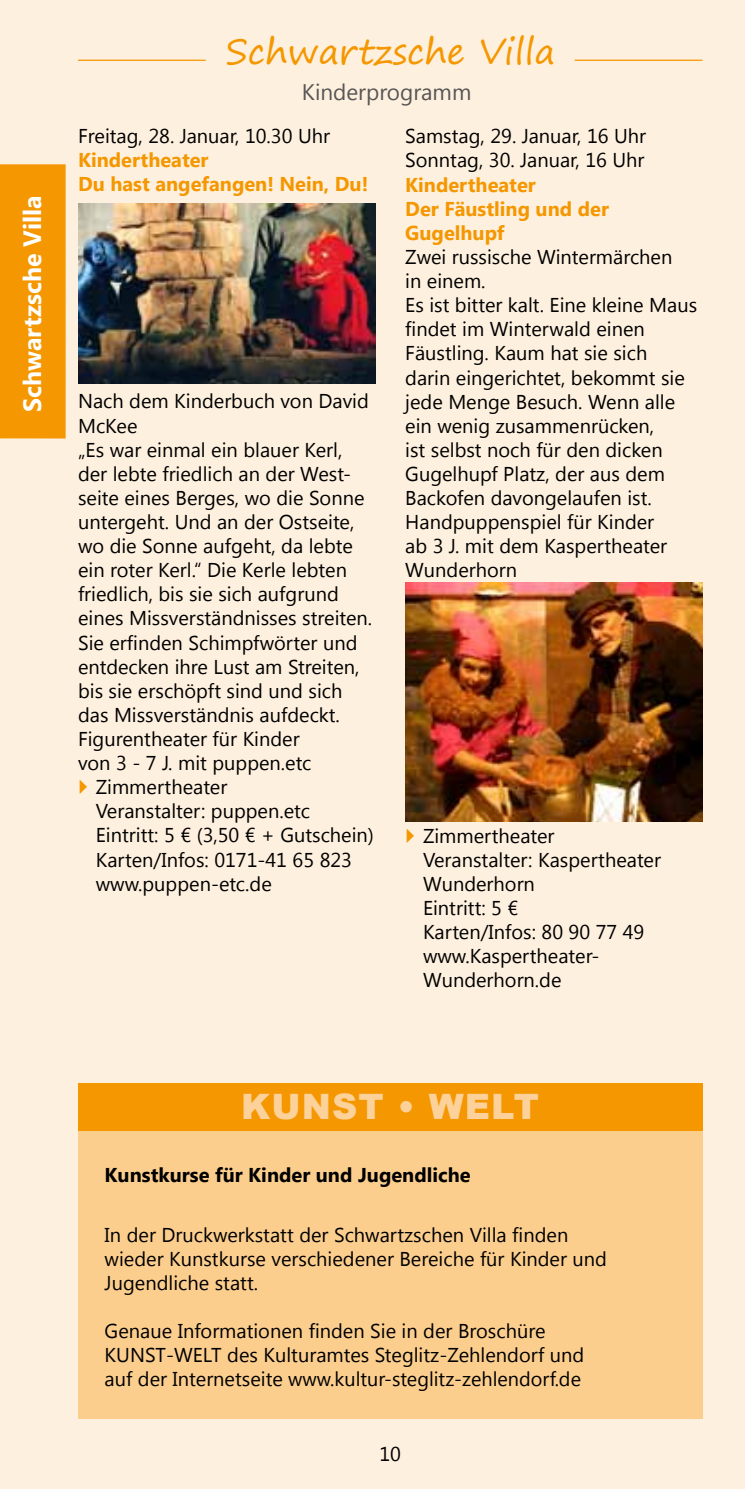
<style>
.page{position:relative;width:745px;height:1489px;background:#fff}
.page>*{position:absolute;margin:0;border:0;box-sizing:border-box;transform-origin:0 0}
.t1{font:35px "Segoe Print";color:#f49700}
.t2{font:900 35px "Arial";letter-spacing:.03em;color:#fcd29a}
.t3{font:700 25px "Segoe UI";color:#fff}
.t4{font:22.5px "Segoe UI";color:#565656}
.t5{font:20px/24px "Segoe UI";color:#000}
.t6{font:700 20px/24px "Segoe UI";color:#f49700}
.t7{font:700 20px "Segoe UI";color:#000}
</style>
<div class="page">
<div style="left:0;top:0;width:744px;height:1488px;background:#fef0de"></div>
<div style="left:0;top:164px;width:66px;height:274px;background:#f49700"></div>
<hr style="left:574px;top:60px;width:128px;height:1px;background:#f49700">
<hr style="left:78px;top:60px;width:128px;height:1px;background:#f49700">
<div style="left:78px;top:1121px;width:624px;height:296px;background:#fcce8e"></div>
<div style="left:78px;top:1082px;width:624px;height:48px;background:#f49700"></div>
<img style="left:405px;top:582px;width:297px;height:239px">
<img style="left:78px;top:204px;width:297px;height:179px">
<p class="t3" style="left:14px;top:412px;width:218px;rotate:-90deg">Schwartzsche Villa</p>
<h1 class="t1" style="left:225px;top:20px;width:331px">Schwartzsche Villa</h1>
<p class="t4" style="left:302px;top:76px;width:171px">Kinderprogramm</p>
<p class="t5" style="left:78px;top:123px;width:253px">Freitag, 28. Januar, 10.30 Uhr</p>
<p class="t6" style="left:78px;top:147px;width:291px">Kindertheater<br>Du hast angefangen! Nein, Du!</p>
<p class="t5" style="left:78px;top:388px;width:292px">Nach dem Kinderbuch von David</p>
<p class="t5" style="left:78px;top:412px;width:61px">McKee</p>
<p class="t5" style="left:78px;top:436px;width:266px">„Es war einmal ein blauer Kerl,</p>
<p class="t5" style="left:78px;top:461px;width:274px">der lebte friedlich an der West-</p>
<p class="t5" style="left:78px;top:485px;width:288px">seite eines Berges, wo die Sonne</p>
<p class="t5" style="left:78px;top:509px;width:278px">untergeht. Und an der Ostseite,</p>
<p class="t5" style="left:78px;top:533px;width:276px">wo die Sonne aufgeht, da lebte</p>
<p class="t5" style="left:78px;top:557px;width:270px">ein roter Kerl.“ Die Kerle lebten</p>
<p class="t5" style="left:78px;top:581px;width:262px">friedlich, bis sie sich aufgrund</p>
<p class="t5" style="left:78px;top:605px;width:295px">eines Missverständnisses streiten.</p>
<p class="t5" style="left:78px;top:629px;width:281px">Sie erfinden Schimpfwörter und</p>
<p class="t5" style="left:78px;top:653px;width:283px">entdecken ihre Lust am Streiten,</p>
<p class="t5" style="left:78px;top:677px;width:266px">bis sie erschöpft sind und sich</p>
<p class="t5" style="left:78px;top:702px;width:263px">das Missverständnis aufdeckt.</p>
<p class="t5" style="left:78px;top:726px;width:223px">Figurentheater für Kinder</p>
<p class="t5" style="left:78px;top:750px;width:235px">von 3 - 7 J. mit puppen.etc</p>
<p class="t5" style="left:96px;top:774px;width:133px">Zimmertheater</p>
<p class="t5" style="left:96px;top:798px;width:215px">Veranstalter: puppen.etc</p>
<p class="t5" style="left:96px;top:822px;width:279px">Eintritt: 5 € (3,50 € + Gutschein)</p>
<p class="t5" style="left:96px;top:846px;width:257px">Karten/Infos: 0171-41 65 823</p>
<p class="t5" style="left:96px;top:870px;width:177px">www.puppen-etc.de</p>
<p class="t5" style="left:405px;top:123px;width:242px">Samstag, 29. Januar, 16 Uhr<br>Sonntag, 30. Januar, 16 Uhr</p>
<p class="t6" style="left:405px;top:171px;width:205px">Kindertheater<br>Der Fäustling und der<br>Gugelhupf</p>
<p class="t5" style="left:405px;top:244px;width:293px">Zwei russische Wintermärchen<br>in einem.<br>Es ist bitter kalt. Eine kleine Maus findet im Winterwald einen<br>Fäustling. Kaum hat sie sich darin eingerichtet, bekommt sie jede Menge Besuch. Wenn alle ein wenig zusammenrücken,<br>ist selbst noch für den dicken<br>Gugelhupf Platz, der aus dem<br>Backofen davongelaufen ist.<br>Handpuppenspiel für Kinder<br>ab 3 J. mit dem Kaspertheater<br>Wunderhorn</p>
<p class="t5" style="left:422px;top:822px;width:239px">Zimmertheater<br>Veranstalter: Kaspertheater<br>Wunderhorn<br>Eintritt: 5 €<br>Karten/Infos: 80 90 77 49 www.Kaspertheater-<br>Wunderhorn.de</p>
<h1 class="t2" style="left:241px;top:1081px;width:299px">KUNST • WELT</h1>
<p class="t7" style="left:105px;top:1160px;width:367px">Kunstkurse für Kinder und Jugendliche</p>
<p class="t5" style="left:105px;top:1221px;width:503px">In der Druckwerkstatt der Schwartzschen Villa finden wieder Kunstkurse verschiedener Bereiche für Kinder und<br>Jugendliche statt.</p>
<p class="t5" style="left:105px;top:1317px;width:442px">Genaue Informationen finden Sie in der Broschüre<br>KUN ST-WELT</p>
<p class="t5" style="left:105px;top:1341px;width:481px;text-align:right">des Kulturamtes Steglitz-Zehlendorf und<br>auf der Internetseite www.kultur-steglitz-zehlendorf.de</p>
<p class="t5" style="left:379px;top:1440px;width:23px">10</p>
</div>
